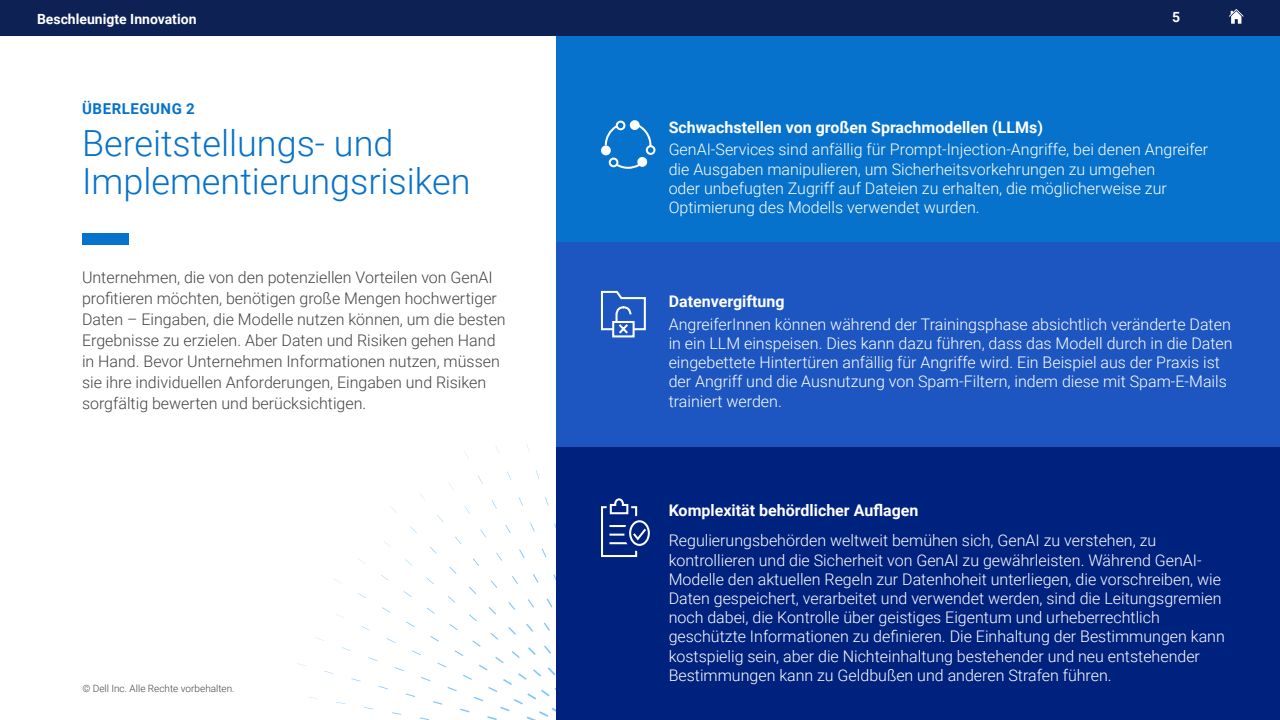
<style>
.page{position:relative;width:1280px;height:720px;background:#fff}
.page>*{position:absolute;margin:0;border:0;box-sizing:border-box;transform-origin:0 0}
.t1{font:300 36px/38px "Roboto";color:#0672cb}
.t2{font:300 16px/19.2px "Roboto";color:#fff}
.body_charcoal_16pt{font:300 16px/21px "Roboto";color:#444}
.t3{font:700 16px "Roboto";color:#fff}
.t4{font:700 15px "Roboto";letter-spacing:.035em;color:#0672cb}
.t5{font:700 14px "Roboto";color:#fff}
.t6{font:300 10px "Roboto";color:#444}
</style>
<div class="page">
<div style="left:0;top:0;width:1280px;height:36px;background:#0d2155"></div>
<svg style="left:1229px;top:9px;width:15px;height:15px"></svg>
<svg style="left:297px;top:470px;width:259px;height:250px"></svg>
<div style="left:556px;top:36px;width:724px;height:206px;background:#0672cb"></div>
<div style="left:556px;top:242px;width:724px;height:206px;background:#1d56c0"></div>
<div style="left:556px;top:447px;width:724px;height:273px;background:#00227f"></div>
<svg style="left:601px;top:498px;width:49px;height:60px"></svg>
<svg style="left:604px;top:123px;width:52px;height:46px"></svg>
<div style="left:630px;top:120px;width:10px;height:10px;background:#fff;border-radius:50%"></div>
<div style="left:601px;top:146px;width:10px;height:9px;background:#fff;border-radius:50%"></div>
<div style="left:637px;top:157px;width:10px;height:10px;background:#fff;border-radius:50%"></div>
<div style="left:616px;top:121px;width:9px;height:9px;border:2px solid #fff;border-radius:50%"></div>
<div style="left:82px;top:234px;width:46px;height:11px;background:#0672cb"></div>
<svg style="left:612px;top:336px;width:23px;height:1px"></svg>
<svg style="left:600px;top:290px;width:46px;height:46px"></svg>
<p class="t5" style="left:37px;top:9px;width:161px">Beschleunigte Innovation</p>
<p class="t5" style="left:1172px;top:7px;width:10px">5</p>
<p class="t4" style="left:82px;top:98px;width:114px">ÜBERLEGUNG 2</p>
<p class="t1" style="left:82px;top:123px;width:390px">Bereitstellungs- und<br>Implementierungsrisiken</p>
<p class="body_charcoal_16pt" style="left:82px;top:266px;width:425px">Unternehmen, die von den potenziellen Vorteilen von GenAI profitieren möchten, benötigen große Mengen hochwertiger Daten – Eingaben, die Modelle nutzen können, um die besten Ergebnisse zu erzielen. Aber Daten und Risiken gehen Hand in Hand. Bevor Unternehmen Informationen nutzen, müssen sie ihre individuellen Anforderungen, Eingaben und Risiken sorgfältig bewerten und berücksichtigen.</p>
<p class="t6" style="left:82px;top:681px;width:154px">© Dell Inc. Alle Rechte vorbehalten.</p>
<p class="t3" style="left:669px;top:116px;width:376px">Schwachstellen von großen Sprachmodellen (LLMs)</p>
<p class="t2" style="left:669px;top:140px;width:541px">GenAI-Services sind anfällig für Prompt-Injection-Angriffe, bei denen Angreifer die Ausgaben manipulieren, um Sicherheitsvorkehrungen zu umgehen<br>oder unbefugten Zugriff auf Dateien zu erhalten, die möglicherweise zur Optimierung des Modells verwendet wurden.</p>
<p class="t3" style="left:669px;top:290px;width:117px">Datenvergiftung</p>
<p class="t2" style="left:669px;top:314px;width:565px">AngreiferInnen können während der Trainingsphase absichtlich veränderte Daten in ein LLM einspeisen. Dies kann dazu führen, dass das Modell durch in die Daten eingebettete Hintertüren anfällig für Angriffe wird. Ein Beispiel aus der Praxis ist der Angriff und die Ausnutzung von Spam-Filtern, indem diese mit Spam-E-Mails trainiert werden.</p>
<p class="t3" style="left:669px;top:499px;width:251px">Komplexität behördlicher Auflagen</p>
<p class="t2" style="left:669px;top:530px;width:558px">Regulierungsbehörden weltweit bemühen sich, GenAI zu verstehen, zu kontrollieren und die Sicherheit von GenAI zu gewährleisten. Während GenAI-Modelle den aktuellen Regeln zur Datenhoheit unterliegen, die vorschreiben, wie Daten gespeichert, verarbeitet und verwendet werden, sind die Leitungsgremien noch dabei, die Kontrolle über geistiges Eigentum und urheberrechtlich geschützte Informationen zu definieren. Die Einhaltung der Bestimmungen kann kostspielig sein, aber die Nichteinhaltung bestehender und neu entstehender Bestimmungen kann zu Geldbußen und anderen Strafen führen.</p>
</div>
